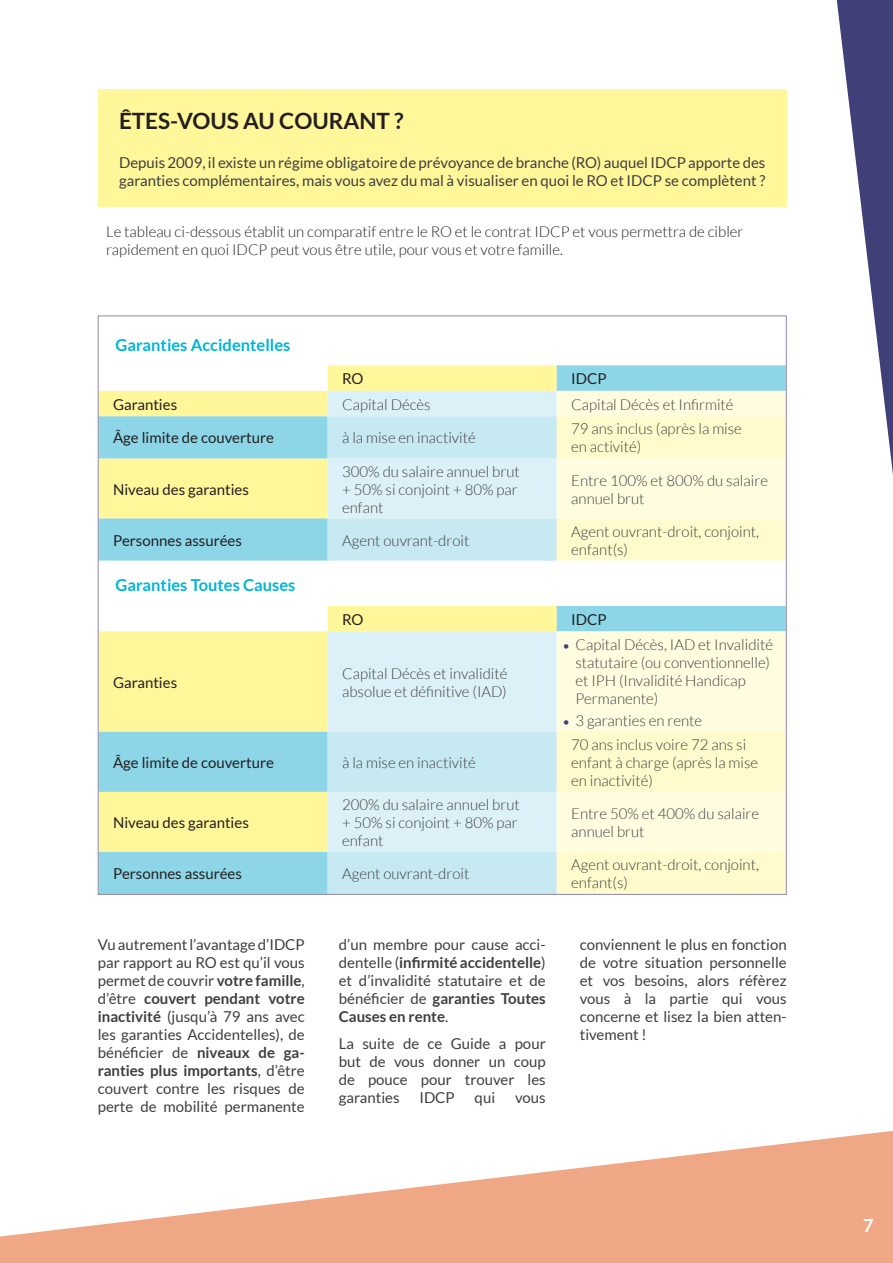
<style>
.page{position:relative;width:893px;height:1263px;background:#fff}
.page>*{position:absolute;margin:0;border:0;box-sizing:border-box;transform-origin:0 0}
.t1{font:700 22.5px "Lato";color:#231f20}
.t2{font:700 18px "Lato";color:#fff}
.t3{font:700 16.5px "Lato";color:#00b6d6}
.t4{font:15px/18px "Lato";color:#3e3e3f;text-align:justify}
.t5{font:300 15px/18px "Lato";color:#3e3e3f}
.t6{font:300 15px/18px "Lato";color:#231f20}
.t7{font:15px "Lato";color:#231f20}
.s1{font-weight:400;font-size:12px;color:#403f78}
.s2{font-weight:700}
</style>
<div class="page">
<svg style="left:0;top:1130px;width:893px;height:133px;fill:#efa786"></svg>
<svg style="left:836px;top:0;width:57px;height:474px"></svg>
<div style="left:98px;top:89px;width:689px;height:118px;background:#fff79a"></div>
<svg style="left:100px;top:365px;width:685px;height:196px;background:#cce9c7"></svg>
<svg style="left:328px;top:391px;width:457px;height:170px;background:#e8f4e5"></svg>
<svg style="left:100px;top:606px;width:685px;height:287px;background:#d4ebbe"></svg>
<div style="left:328px;top:631px;width:229px;height:101px;background:#dcf1f7"></div>
<div style="left:557px;top:631px;width:228px;height:101px;background:#fffce0"></div>
<svg style="left:328px;top:732px;width:457px;height:161px;background:#e6f3e3"></svg>
<h1 class="t1" style="left:119px;top:108px;width:286px">ÊTES-VOUS AU COURANT ?</h1>
<p class="t4" style="left:119px;top:153px;width:648px">Depuis 2009, il existe un régime obligatoire de prévoyance de branche (RO) auquel IDCP apporte des garanties complémentaires, mais vous avez du mal à visualiser en quoi le RO et IDCP se complètent ?</p>
<p class="t6" style="left:106px;top:223px;width:639px">Le tableau ci-dessous établit un comparatif entre le RO et le contrat IDCP et vous permettra de cibler rapidement en quoi IDCP peut vous être utile, pour vous et votre famille.</p>
<p class="t3" style="left:116px;top:335px;width:176px">Garanties Accidentelles</p>
<p class="t7" style="left:342px;top:370px;width:23px">RO</p>
<p class="t7" style="left:571px;top:370px;width:37px">IDCP</p>
<p class="t7" style="left:113px;top:396px;width:66px">Garanties</p>
<p class="t5" style="left:342px;top:395px;width:90px">Capital Décès</p>
<p class="t5" style="left:571px;top:395px;width:164px">Capital Décès et Infirmité</p>
<p class="t7" style="left:113px;top:430px;width:162px">Âge limite de couverture</p>
<p class="t5" style="left:342px;top:429px;width:135px">à la mise en inactivité</p>
<p class="t5" style="left:571px;top:420px;width:172px">79 ans inclus (après la mise en activité)</p>
<p class="t7" style="left:113px;top:481px;width:137px">Niveau des garanties</p>
<p class="t5" style="left:342px;top:462px;width:179px">300% du salaire annuel brut + 50% si conjoint + 80% par enfant</p>
<p class="t5" style="left:571px;top:471px;width:198px">Entre 100% et 800% du salaire annuel brut</p>
<p class="t7" style="left:113px;top:532px;width:130px">Personnes assurées</p>
<p class="t5" style="left:342px;top:531px;width:129px">Agent ouvrant-droit</p>
<p class="t5" style="left:571px;top:522px;width:189px">Agent ouvrant-droit, conjoint, enfant(s)</p>
<p class="t3" style="left:116px;top:576px;width:181px">Garanties Toutes Causes</p>
<p class="t7" style="left:342px;top:611px;width:23px">RO</p>
<p class="t7" style="left:571px;top:611px;width:37px">IDCP</p>
<p class="t7" style="left:113px;top:674px;width:66px">Garanties</p>
<p class="t5" style="left:342px;top:664px;width:167px">Capital Décès et invalidité absolue et définitive (IAD)</p>
<p class="t7" style="left:113px;top:754px;width:162px">Âge limite de couverture</p>
<p class="t5" style="left:342px;top:753px;width:135px">à la mise en inactivité</p>
<p class="t5" style="left:575px;top:635px;width:199px;text-indent:-13px"><span class="s1">•</span> Capital Décès, IAD et Invalidité statutaire (ou conventionnelle) et IPH (Invalidité Handicap<br>Permanente)</p>
<p class="t5" style="left:563px;top:711px;width:141px"><span class="s1">•</span> 3 garanties en rente</p>
<p class="t5" style="left:571px;top:735px;width:188px">70 ans inclus voire 72 ans si enfant à charge (après la mise en inactivité)</p>
<p class="t7" style="left:113px;top:814px;width:137px">Niveau des garanties</p>
<p class="t5" style="left:342px;top:796px;width:179px">200% du salaire annuel brut + 50% si conjoint + 80% par enfant</p>
<p class="t5" style="left:571px;top:805px;width:189px">Entre 50% et 400% du salaire annuel brut</p>
<p class="t7" style="left:113px;top:865px;width:130px">Personnes assurées</p>
<p class="t5" style="left:342px;top:865px;width:129px">Agent ouvrant-droit</p>
<p class="t5" style="left:571px;top:856px;width:189px">Agent ouvrant-droit, conjoint, enfant(s)</p>
<p class="t4" style="left:98px;top:936px;width:208px">Vu autrement l’avantage d’IDCP par rapport au RO est qu’il vous permet de couvrir <span class="s2">votre famille</span>, d’être <span class="s2">couvert pendant votre inactivité</span> (jusqu’à 79 ans avec les garanties Accidentelles), de bénéficier de <span class="s2">niveaux de ga&shy;ranties plus importants</span>, d’être couvert contre les risques de perte de mobilité permanente</p>
<p class="t4" style="left:339px;top:936px;width:208px">d’un membre pour cause acci&shy;dentelle (<span class="s2">infirmité accidentelle</span>) et d’invalidité statutaire et de bénéficier de <span class="s2">garanties Toutes Causes en rente</span>.</p>
<p class="t4" style="left:339px;top:1034px;width:208px">La suite de ce Guide a pour but de vous donner un coup de pouce pour trouver les garanties</p>
<p class="t4" style="left:419px;top:1088px;width:37px">IDCP</p>
<p class="t4" style="left:475px;top:1088px;width:22px">qui</p>
<p class="t4" style="left:515px;top:1088px;width:32px">vous</p>
<p class="t4" style="left:580px;top:936px;width:208px">conviennent le plus en fonction de votre situation personnelle et vos besoins, alors réfèrez vous à la partie qui vous concerne et lisez la bien atten&shy;tivement !</p>
<p class="t2" style="left:863px;top:1215px;width:12px">7</p>
</div>
